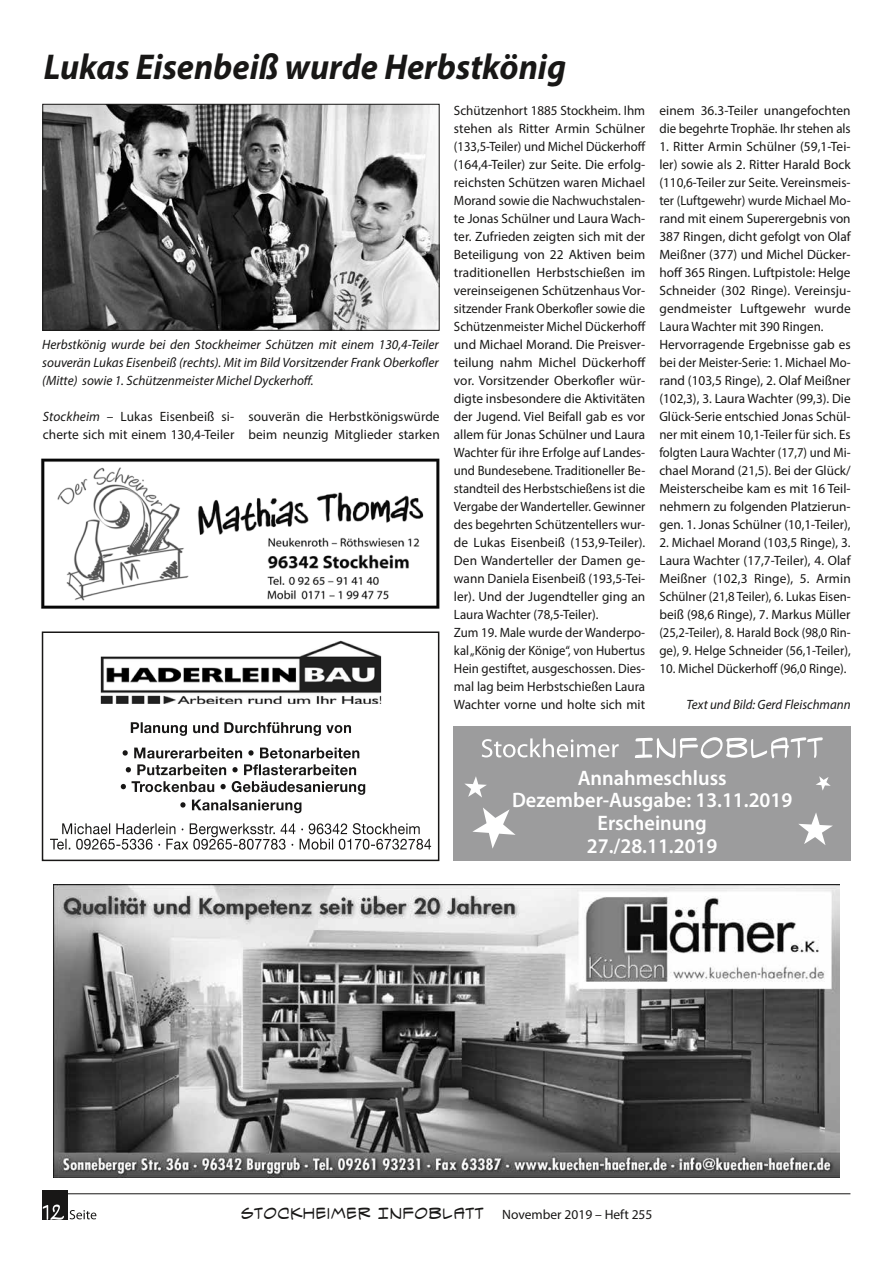
<style>
.page{position:relative;width:893px;height:1263px;background:#fff}
.page>*{position:absolute;margin:0;border:0;box-sizing:border-box;transform-origin:0 0}
.t1{font:italic 700 36px "Myriad Pro";color:#181716;scale:.95 1}
.t2{font:600 21px/22.6px "Myriad Pro";color:#fff;text-align:center}
.t3{font:16.5px "Spectre Verde BB";color:#181716}
.t4{font:13.5px/18px "Myriad Pro";color:#181716}
.t5{font:italic 13.5px/18px "Myriad Pro";color:#181716;text-align:justify}
.t6{font:13.5px "Myriad Pro";color:#181716;scale:.96 1}
.t7{font:italic 13.5px "Myriad Pro";color:#181716;scale:.96 1}
.s1{font-style:italic}
.s2{font-family:"Myriad Pro";font-size:13.5px}
</style>
<div class="page">
<hr style="left:43px;top:1193px;width:807px;height:1px;background:#181716">
<div style="left:43px;top:1190px;width:25px;height:30px;background:#181716"></div>
<svg style="left:70px;top:1210px;width:26px;height:9px"></svg>
<svg style="left:43px;top:1204px;width:21px;height:16px"></svg>
<img style="left:41px;top:458px;width:399px;height:151px">
<img style="left:53px;top:884px;width:787px;height:294px">
<div style="left:42px;top:631px;width:397px;height:230px;border:2px solid #181716"></div>
<img style="left:101px;top:640px;width:280px;height:64px">
<svg style="left:50px;top:823px;width:381px;height:27px"></svg>
<svg style="left:121px;top:781px;width:244px;height:32px"></svg>
<svg style="left:126px;top:764px;width:230px;height:11px"></svg>
<svg style="left:123px;top:747px;width:236px;height:11px"></svg>
<svg style="left:131px;top:722px;width:220px;height:14px"></svg>
<img style="left:45px;top:106px;width:392px;height:223px">
<div style="left:43px;top:104px;width:396px;height:227px;border:1px solid #181716"></div>
<div style="left:453px;top:727px;width:398px;height:134px;background:#9c9c9d"></div>
<svg style="left:635px;top:737px;width:188px;height:21px"></svg>
<svg style="left:482px;top:738px;width:137px;height:19px"></svg>
<svg style="left:472px;top:808px;width:44px;height:41px"></svg>
<svg style="left:799px;top:813px;width:34px;height:32px"></svg>
<svg style="left:464px;top:776px;width:23px;height:21px"></svg>
<svg style="left:816px;top:776px;width:15px;height:15px"></svg>
<h1 class="t1" style="left:44px;top:44px;width:551px">Lukas Eisenbeiß wurde Herbstkönig</h1>
<p class="t5" style="left:42px;top:335px;width:398px">Herbstkönig wurde bei den Stockheimer Schützen mit einem 130,4-Teiler souverän Lukas Eisenbeiß (rechts). Mit im Bild Vorsitzender Frank Oberkofler (Mitte) sowie 1. Schützenmeister Michel Dyckerhoff.</p>
<p class="t4" style="left:43px;top:407px;width:193px"><span class="s1">Stockheim</span> – Lukas Eisenbeiß si&shy;cherte sich mit einem 130,4-Teiler</p>
<p class="t4" style="left:248px;top:407px;width:193px">souverän die Herbstkönigswürde beim neunzig Mitglieder starken</p>
<p class="t4" style="left:454px;top:101px;width:193px">Schützenhort 1885 Stockheim. Ihm stehen als Ritter Armin Schülner (133,5-Teiler) und Michel Dückerhoff (164,4-Teiler) zur Seite. Die erfolg&shy;reichsten Schützen waren Michael Morand sowie die Nachwuchstalen&shy;te Jonas Schülner und Laura Wach&shy;ter. Zufrieden zeigten sich mit der Beteiligung von 22 Aktiven beim traditionellen Herbstschießen im vereinseigenen Schützenhaus Vor&shy;sitzender Frank Oberkofler sowie die Schützenmeister Michel Dückerhoff und Michael Morand. Die Preisver&shy;teilung nahm Michel Dückerhoff vor. Vorsitzender Oberkofler wür&shy;digte insbesondere die Aktivitäten der Jugend. Viel Beifall gab es vor allem für Jonas Schülner und Laura Wachter für ihre Erfolge auf Landes&shy;und Bundesebene. Traditioneller Be&shy;standteil des Herbstschießens ist die Vergabe der Wanderteller. Gewinner des begehrten Schützentellers wur&shy;de Lukas Eisenbeiß (153,9-Teiler).<br>Den Wanderteller der Damen ge&shy;wann Daniela Eisenbeiß (193,5-Tei&shy;ler). Und der Jugendteller ging an Laura Wachter (78,5-Teiler).<br>Zum 19. Male wurde der Wanderpo&shy;kal „König der Könige“, von Hubertus Hein gestiftet, ausgeschossen. Dies&shy;mal lag beim Herbstschießen Laura Wachter vorne und holte sich mit</p>
<p class="t4" style="left:659px;top:101px;width:193px">einem 36.3-Teiler unangefochten die begehrte Trophäe. Ihr stehen als</p>
<p class="t4" style="left:659px;top:137px;width:193px">1. Ritter Armin Schülner (59,1-Tei&shy;ler) sowie als 2. Ritter Harald Bock (110,6-Teiler zur Seite. Vereinsmeis&shy;ter (Luftgewehr) wurde Michael Mo&shy;rand mit einem Superergebnis von 387 Ringen, dicht gefolgt von Olaf Meißner (377) und Michel Dücker&shy;hoff 365 Ringen. Luftpistole: Helge Schneider (302 Ringe). Vereinsju&shy;gendmeister Luftgewehr wurde Laura Wachter mit 390 Ringen.<br>Hervorragende Ergebnisse gab es bei der Meister-Serie: 1. Michael Mo&shy;rand (103,5 Ringe), 2. Olaf Meißner (102,3), 3. Laura Wachter (99,3). Die Glück-Serie entschied Jonas Schül&shy;ner mit einem 10,1-Teiler für sich. Es folgten Laura Wachter (17,7) und Mi&shy;chael Morand (21,5). Bei der Glück/ Meisterscheibe kam es mit 16 Teil&shy;nehmern zu folgenden Platzierun&shy;gen. 1. Jonas Schülner (10,1-Teiler),</p>
<p class="t4" style="left:659px;top:533px;width:193px;text-align:justify">2. Michael Morand (103,5 Ringe), 3.<br>Laura Wachter (17,7-Teiler), 4. Olaf Meißner (102,3 Ringe), 5. Armin Schülner (21,8 Teiler), 6. Lukas Eisen&shy;beiß (98,6 Ringe), 7. Markus Müller (25,2-Teiler), 8. Harald Bock (98,0 Rin&shy;ge), 9. Helge Schneider (56,1-Teiler),</p>
<p class="t6" style="left:659px;top:660px;width:197px">10. Michel Dückerhoff (96,0 Ringe).</p>
<p class="t7" style="left:687px;top:696px;width:172px">Text und Bild: Gerd Fleischmann</p>
<h2 class="t2" style="left:512px;top:766px;width:282px">Annahmeschluss<br>Dezember-Ausgabe: 13.11.2019<br>Erscheinung<br>27./28.11.2019</h2>
<p class="t3" style="left:240px;top:1205px;width:413px">STOCKHEIMER INFOBLATT <span class="s2">November 2019 – Heft 255</span></p>
</div>
